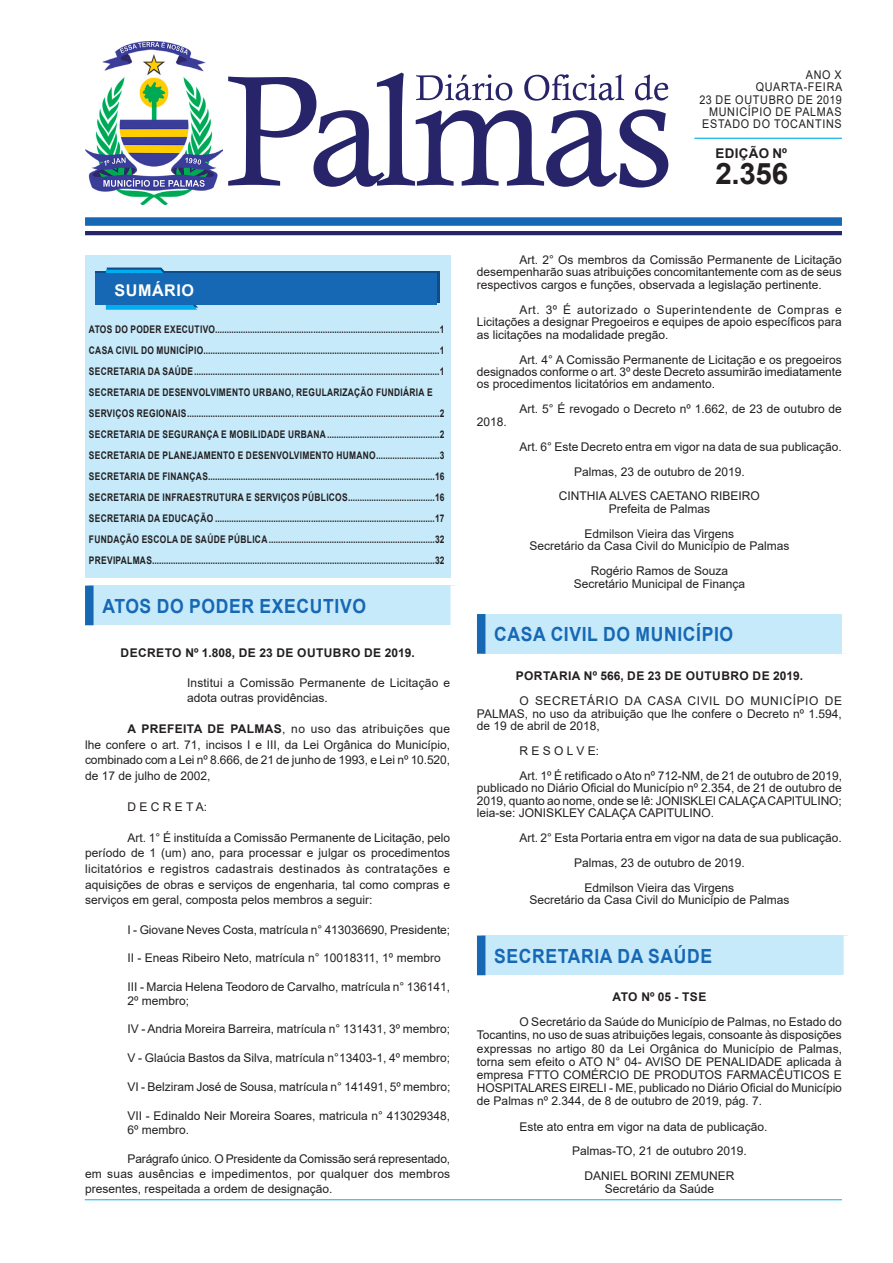
<style>
.page{position:relative;width:893px;height:1263px;background:#fff}
.page>*{position:absolute;margin:0;border:0;box-sizing:border-box;transform-origin:0 0}
.t1{font:700 29.55px "Arial";color:#231f20}
.CHANCELA{font:700 19.5px "Arial";letter-spacing:.035em;color:#1768b4;scale:.9 1}
.t2{font:700 16.2px "Arial";letter-spacing:.035em;color:#fff}
.t3{font:700 13.35px "Arial";letter-spacing:.025em;color:#231f20}
.TEXTO{font:12px/12.5px "Arial";color:#231f20;text-align:justify}
.ASSINATURA{font:12px "Arial";color:#231f20}
.NUMERAÇÃO{font:12px/14.2px "Arial";color:#231f20}
.TITULO{font:700 12px "Arial";letter-spacing:.035em;color:#231f20}
.TEXTO-2{font:12px "Arial";letter-spacing:.065em;color:#231f20;scale:.9 1}
.EMENTA{font:12px/15.5px "Arial";letter-spacing:.01em;color:#231f20}
.TITULO-2{font:700 12px "Arial";letter-spacing:.015em;color:#231f20}
.TEXTO-3{font:12px "Arial";color:#231f20;scale:.9 1}
.t4{font:700 10.5px/21px "Arial";letter-spacing:.035em;color:#231f20;scale:.8 1}
.s1{font-weight:700}
</style>
<div class="page">
<div style="left:85px;top:255px;width:365px;height:323px;background:#c6eafa"></div>
<div style="left:85px;top:217px;width:757px;height:9px;background:#1768b4"></div>
<hr style="left:85px;top:231px;width:757px;height:4px;background:#28246a">
<hr style="left:694px;top:138px;width:148px;height:1px;background:#00aeef">
<svg style="left:228px;top:73px;width:440px;height:115px"></svg>
<svg style="left:96px;top:272px;width:344px;height:31px"></svg>
<svg style="left:106px;top:268px;width:92px;height:42px"></svg>
<div style="left:96px;top:274px;width:341px;height:31px;background:#1768b4"></div>
<img style="left:85px;top:41px;width:138px;height:164px">
<hr style="left:85px;top:1199px;width:757px;height:1px;background:#00aeef">
<div style="left:89px;top:585px;width:366px;height:40px;background:#c6eafa"></div>
<div style="left:85px;top:585px;width:9px;height:40px;background:#1768b4"></div>
<div style="left:450px;top:585px;width:9px;height:40px;background:#fff"></div>
<div style="left:481px;top:614px;width:365px;height:40px;background:#c6eafa"></div>
<div style="left:477px;top:614px;width:8px;height:40px;background:#1768b4"></div>
<div style="left:842px;top:614px;width:8px;height:40px;background:#fff"></div>
<div style="left:481px;top:935px;width:367px;height:40px;background:#c6eafa"></div>
<div style="left:477px;top:935px;width:8px;height:40px;background:#1768b4"></div>
<div style="left:844px;top:935px;width:8px;height:40px;background:#fff"></div>
<p class="TEXTO-3" style="left:806px;top:67px;width:41px">ANO X</p>
<p class="TEXTO-2" style="left:756px;top:79px;width:98px">QUARTA-FEIRA</p>
<p class="TEXTO-2" style="left:699px;top:91px;width:160px">23 DE OUTUBRO DE 2019</p>
<p class="TEXTO-2" style="left:709px;top:104px;width:149px">MUNICÍPIO DE PALMAS</p>
<p class="TEXTO-2" style="left:702px;top:116px;width:157px">ESTADO DO TOCANTINS</p>
<p class="t1" style="left:715px;top:153px;width:74px">2.356</p>
<p class="t3" style="left:716px;top:144px;width:73px">EDIÇÃO Nº</p>
<p class="t2" style="left:114px;top:279px;width:81px">SUMÁRIO</p>
<p class="t4" style="left:89px;top:319px;width:446px">ATOS DO PODER EXECUTIVO................................................................................................1</p>
<p class="t4" style="left:89px;top:340px;width:446px">CASA CIVIL DO MUNICÍPIO.....................................................................................................1</p>
<p class="t4" style="left:89px;top:361px;width:446px">SECRETARIA DA SAÚDE.........................................................................................................1</p>
<p class="t4" style="left:89px;top:382px;width:446px">SECRETARIA DE DESENVOLVIMENTO URBANO, REGULARIZAÇÃO FUNDIÁRIA E<br>SERVIÇOS REGIONAIS............................................................................................................2</p>
<p class="t4" style="left:89px;top:424px;width:446px">SECRETARIA DE SEGURANÇA E MOBILIDADE URBANA ................................................2</p>
<p class="t4" style="left:89px;top:445px;width:446px">SECRETARIA DE PLANEJAMENTO E DESENVOLVIMENTO HUMANO...........................3</p>
<p class="t4" style="left:89px;top:466px;width:446px">SECRETARIA DE FINANÇAS.................................................................................................16</p>
<p class="t4" style="left:89px;top:487px;width:446px">SECRETARIA DE INFRAESTRUTURA E SERVIÇOS PÚBLICOS.....................................16</p>
<p class="t4" style="left:89px;top:508px;width:446px">SECRETARIA DA EDUCAÇÃO ..............................................................................................17</p>
<p class="t4" style="left:89px;top:529px;width:446px">FUNDAÇÃO ESCOLA DE SAÚDE PÚBLICA .......................................................................32</p>
<p class="t4" style="left:89px;top:550px;width:446px">PREVIPALMAS.........................................................................................................................32</p>
<p class="CHANCELA" style="left:102px;top:592px;width:294px">ATOS DO PODER EXECUTIVO</p>
<p class="TITULO" style="left:121px;top:644px;width:296px">DECRETO Nº 1.808, DE 23 DE OUTUBRO DE 2019.</p>
<p class="EMENTA" style="left:187px;top:675px;width:265px">Institui a Comissão Permanente de Licitação e adota outras providências.</p>
<p class="TEXTO" style="left:85px;top:721px;width:367px;line-height:15.5px;text-indent:43px"><span class="s1">A PREFEITA DE PALMAS</span>, no uso das atribuições que lhe confere o art. 71, incisos I e III, da Lei Orgânica do Município, combinado com a Lei nº 8.666, de 21 de junho de 1993, e Lei nº 10.520, de 17 de julho de 2002,</p>
<p class="TEXTO" style="left:128px;top:800px;width:81px">D E C R E T A:</p>
<p class="TEXTO" style="left:85px;top:830px;width:367px;line-height:15.6px;text-indent:43px">Art. 1° É instituída a Comissão Permanente de Licitação, pelo período de 1 (um) ano, para processar e julgar os procedimentos licitatórios e registros cadastrais destinados às contratações e aquisições de obras e serviços de engenharia, tal como compras e serviços em geral, composta pelos membros a seguir:</p>
<p class="TEXTO" style="left:128px;top:923px;width:324px">I - Giovane Neves Costa, matrícula n° 413036690, Presidente;</p>
<p class="TEXTO" style="left:128px;top:951px;width:315px">II - Eneas Ribeiro Neto, matrícula n° 10018311, 1º membro</p>
<p class="NUMERAÇÃO" style="left:128px;top:979px;width:324px">III - Marcia Helena Teodoro de Carvalho, matrícula n° 136141,<br>2º membro;</p>
<p class="NUMERAÇÃO" style="left:128px;top:1022px;width:324px">IV - Andria Moreira Barreira, matrícula n° 131431, 3º membro;</p>
<p class="NUMERAÇÃO" style="left:128px;top:1050px;width:324px">V - Glaúcia Bastos da Silva, matrícula n°13403-1, 4º membro;</p>
<p class="NUMERAÇÃO" style="left:128px;top:1079px;width:324px">VI - Belziram José de Sousa, matrícula n° 141491, 5º membro;</p>
<p class="NUMERAÇÃO" style="left:128px;top:1108px;width:324px">VII - Edinaldo Neir Moreira Soares, matricula n° 413029348,<br>6º membro.</p>
<p class="TEXTO" style="left:85px;top:1152px;width:367px;line-height:14.7px;text-indent:43px">Parágrafo único. O Presidente da Comissão será representado, em suas ausências e impedimentos, por qualquer dos membros presentes, respeitada a ordem de designação.</p>
<p class="TEXTO" style="left:477px;top:253px;width:366px;text-indent:43px">Art. 2° Os membros da Comissão Permanente de Licitação desempenharão suas atribuições concomitantemente com as de seus respectivos cargos e funções, observada a legislação pertinente.</p>
<p class="TEXTO" style="left:477px;top:303px;width:366px;text-indent:43px">Art. 3º É autorizado o Superintendente de Compras e Licitações a designar Pregoeiros e equipes de apoio específicos para as licitações na modalidade pregão.</p>
<p class="TEXTO" style="left:477px;top:353px;width:366px;text-indent:43px">Art. 4° A Comissão Permanente de Licitação e os pregoeiros designados conforme o art. 3º deste Decreto assumirão imediatamente os procedimentos licitatórios em andamento.</p>
<p class="TEXTO" style="left:519px;top:403px;width:324px">Art. 5° É revogado o Decreto nº 1.662, de 23 de outubro de</p>
<p class="TEXTO" style="left:477px;top:415px;width:32px">2018.</p>
<p class="TEXTO" style="left:519px;top:440px;width:324px">Art. 6° Este Decreto entra em vigor na data de sua publicação.</p>
<p class="ASSINATURA" style="left:574px;top:463px;width:172px">Palmas, 23 de outubro de 2019.</p>
<p class="ASSINATURA" style="left:559px;top:488px;width:202px">CINTHIA ALVES CAETANO RIBEIRO</p>
<p class="ASSINATURA" style="left:609px;top:500px;width:103px">Prefeita de Palmas</p>
<p class="ASSINATURA" style="left:585px;top:525px;width:151px">Edmilson Vieira das Virgens</p>
<p class="ASSINATURA" style="left:529px;top:538px;width:262px">Secretário da Casa Civil do Município de Palmas</p>
<p class="ASSINATURA" style="left:591px;top:563px;width:139px">Rogério Ramos de Souza</p>
<p class="ASSINATURA" style="left:574px;top:575px;width:173px">Secretário Municipal de Finança</p>
<p class="CHANCELA" style="left:494px;top:620px;width:267px">CASA CIVIL DO MUNICÍPIO</p>
<p class="TITULO" style="left:516px;top:667px;width:289px">PORTARIA Nº 566, DE 23 DE OUTUBRO DE 2019.</p>
<p class="TEXTO" style="left:477px;top:694px;width:367px;text-indent:43px">O SECRETÁRIO DA CASA CIVIL DO MUNICÍPIO DE PALMAS, no uso da atribuição que lhe confere o Decreto nº 1.594, de 19 de abril de 2018,</p>
<p class="TEXTO" style="left:519px;top:744px;width:81px">R E S O L V E:</p>
<p class="TEXTO" style="left:477px;top:769px;width:367px;text-indent:43px">Art. 1º É retificado o Ato nº 712-NM, de 21 de outubro de 2019, publicado no Diário Oficial do Município nº 2.354, de 21 de outubro de 2019, quanto ao nome, onde se lê: JONISKLEI CALAÇA CAPITULINO; leia-se: JONISKLEY CALAÇA CAPITULINO.</p>
<p class="TEXTO" style="left:519px;top:831px;width:324px">Art. 2° Esta Portaria entra em vigor na data de sua publicação.</p>
<p class="ASSINATURA" style="left:574px;top:854px;width:172px">Palmas, 23 de outubro de 2019.</p>
<p class="ASSINATURA" style="left:585px;top:879px;width:151px">Edmilson Vieira das Virgens</p>
<p class="ASSINATURA" style="left:529px;top:892px;width:262px">Secretário da Casa Civil do Município de Palmas</p>
<p class="CHANCELA" style="left:494px;top:942px;width:244px">SECRETARIA DA SAÚDE</p>
<p class="TITULO-2" style="left:612px;top:988px;width:95px">ATO Nº 05 - TSE</p>
<p class="TEXTO" style="left:477px;top:1015px;width:367px;line-height:13.2px;text-indent:43px">O Secretário da Saúde do Município de Palmas, no Estado do Tocantins, no uso de suas atribuições legais, consoante às disposições expressas no artigo 80 da Lei Orgânica do Município de Palmas, torna sem efeito o ATO N° 04- AVISO DE PENALIDADE aplicada à empresa FTTO COMÉRCIO DE PRODUTOS FARMACÊUTICOS E HOSPITALARES EIRELI - ME, publicado no Diário Oficial do Município de Palmas nº 2.344, de 8 de outubro de 2019, pág. 7.</p>
<p class="TEXTO" style="left:519px;top:1120px;width:250px">Este ato entra em vigor na data de publicação.</p>
<p class="ASSINATURA" style="left:572px;top:1143px;width:176px">Palmas-TO, 21 de outubro 2019.</p>
<p class="ASSINATURA" style="left:584px;top:1168px;width:152px">DANIEL BORINI ZEMUNER</p>
<p class="ASSINATURA" style="left:605px;top:1180px;width:111px">Secretário da Saúde</p>
</div>
